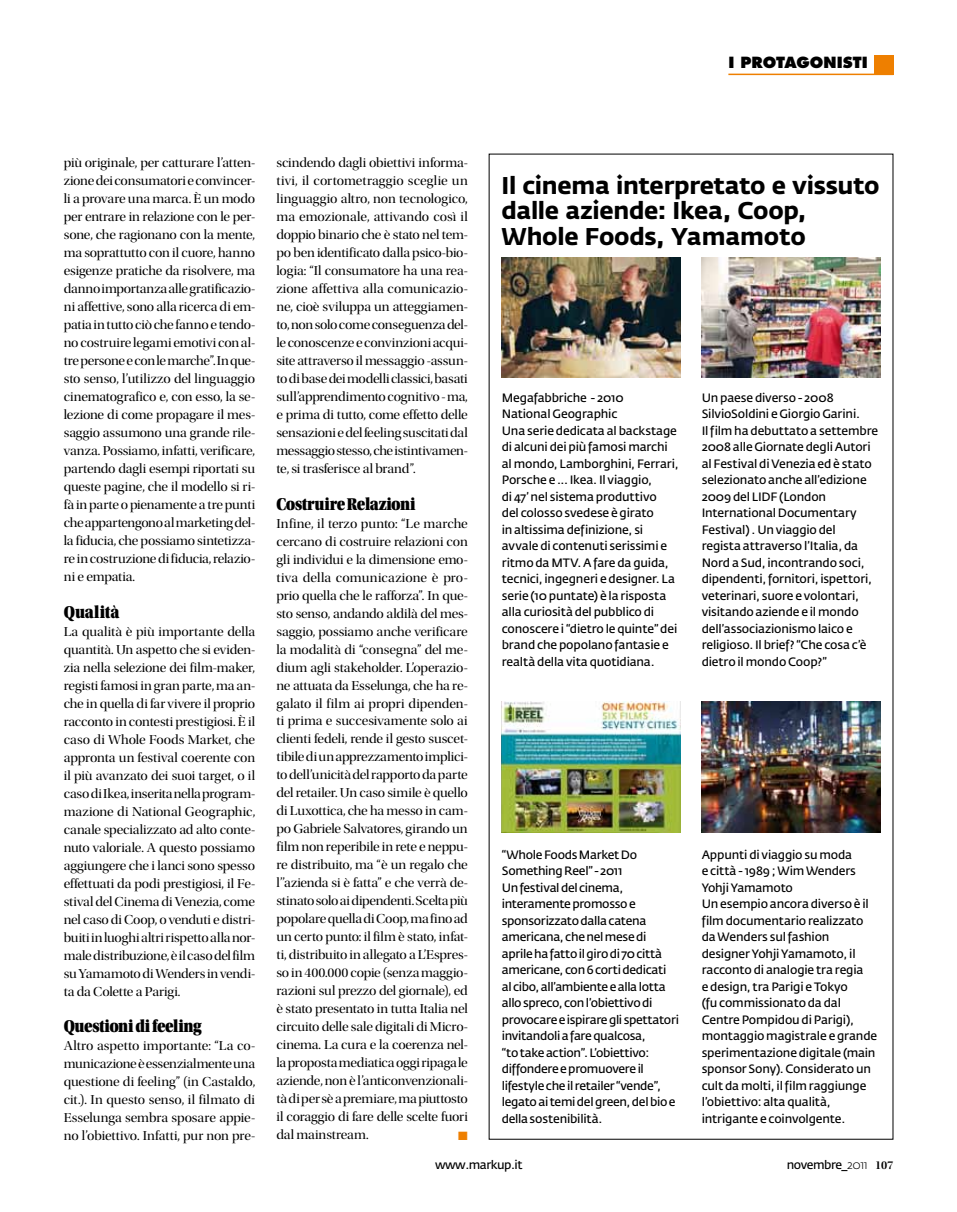
<style>
.page{position:relative;width:957px;height:1212px;background:#fff}
.page>*{position:absolute;margin:0;border:0;box-sizing:border-box;transform-origin:0 0}
.t1{font:700 24px/25.5px "Fedra Sans Std";letter-spacing:-.01em;color:#000}
.t2{font:18px "Utopia Std Black Headline";letter-spacing:-.015em;color:#000;scale:.85 1}
.t3{font:18px "Utopia Std Black Headline";letter-spacing:.005em;color:#000;scale:.85 1}
.t4{font:800 15px "Futura Std";color:#000}
.t5{font:13.5px/18px "Utopia Std Disp";letter-spacing:-.015em;color:#000;text-align:justify;scale:1.05 1}
.t6{font:600 12px/16.5px "Fedra Sans Std";letter-spacing:-.015em;color:#000}
.t7{font:600 12px "Fedra Sans Std";letter-spacing:-.04em;color:#000}
.t8{font:12px "Zapf Dingbats";color:#ee7f00;scale:1.05 1}
.s1{font-weight:300}
.s2{font-family:"Utopia Std Semibold Disp";font-weight:400}
</style>
<div class="page">
<hr style="left:728px;top:74px;width:165px;height:1px;background:#ee7f00">
<div style="left:874px;top:55px;width:19px;height:20px;background:#ee7f00"></div>
<img style="left:501px;top:257px;width:180px;height:121px">
<img style="left:501px;top:701px;width:179px;height:132px">
<img style="left:702px;top:257px;width:178px;height:121px">
<img style="left:701px;top:701px;width:179px;height:131px">
<p class="t4" style="left:728px;top:53px;width:48px">I PROTAGON</p>
<p class="t4" style="left:837px;top:53px;width:33px">ISTI</p>
<p class="t5" style="left:64px;top:154px;width:184px">più originale, per catturare l’atten&shy;zione dei consumatori e convincer&shy;li a provare una marca. È un modo per entrare in relazione con le per&shy;sone, che ragionano con la mente, ma soprattutto con il cuore, hanno esigenze pratiche da risolvere, ma danno importanza alle gratificazio&shy;ni affettive, sono alla ricerca di em&shy;patia in tutto ciò che fanno e tendo&shy;no costruire legami emotivi con al&shy;tre persone e con le marche”. In que&shy;sto senso, l’utilizzo del linguaggio cinematografico e, con esso, la se&shy;lezione di come propagare il mes&shy;saggio assumono una grande rile&shy;vanza. Possiamo, infatti, verificare, partendo dagli esempi riportati su queste pagine, che il modello si ri&shy;fà in parte o pienamente a tre punti che appartengono al marketing del&shy;la fiducia, che possiamo sintetizza&shy;re in costruzione di fiducia, relazio&shy;ni e empatia.</p>
<h2 class="t3" style="left:64px;top:602px;width:67px">Qualità</h2>
<p class="t5" style="left:64px;top:622px;width:184px">La qualità è più importante della quantità. Un aspetto che si eviden&shy;zia nella selezione dei film-maker, registi famosi in gran parte, ma an&shy;che in quella di far vivere il proprio racconto in contesti prestigiosi. È il caso di Whole Foods Market, che appronta un festival coerente con il più avanzato dei suoi target, o il caso di Ikea, inserita nella program&shy;mazione di National Geographic, canale specializzato ad alto conte&shy;nuto valoriale. A questo possiamo aggiungere che i lanci sono spesso effettuati da podi prestigiosi, il Fe&shy;stival del Cinema di Venezia, come nel caso di Coop, o venduti e distri&shy;buiti in luoghi altri rispetto alla nor&shy;male distribuzione, è il caso del film su Yamamoto di Wenders in vendi&shy;ta da Colette a Parigi.</p>
<h2 class="t2" style="left:64px;top:1016px;width:164px">Questioni di feeling</h2>
<p class="t5" style="left:64px;top:1036px;width:184px">Altro aspetto importante: “La co&shy;municazione è essenzialmente una questione di feeling” (in Castaldo, cit.). In questo senso, il filmato di Esselunga sembra sposare appie&shy;no l’obiettivo. Infatti, pur non pre-</p>
<p class="t5" style="left:276px;top:154px;width:184px">scindendo dagli obiettivi informa&shy;tivi, il cortometraggio sceglie un linguaggio altro, non tecnologico, ma emozionale, attivando così il doppio binario che è stato nel tem&shy;po ben identificato dalla psico-bio&shy;logia: “Il consumatore ha una rea&shy;zione affettiva alla comunicazio&shy;ne, cioè sviluppa un atteggiamen&shy;to, non solo come conseguenza del&shy;le conoscenze e convinzioni acqui&shy;site attraverso il messaggio -assun&shy;to di base dei modelli classici, basati sull’apprendimento cognitivo - ma, e prima di tutto, come effetto delle sensazioni e del feeling suscitati dal messaggio stesso, che istintivamen&shy;te, si trasferisce al brand”.</p>
<h2 class="t2" style="left:276px;top:494px;width:165px">Costruire Relazioni</h2>
<p class="t5" style="left:276px;top:514px;width:184px">Infine, il terzo punto: “Le marche cercano di costruire relazioni con gli individui e la dimensione emo&shy;tiva della comunicazione è pro&shy;prio quella che le rafforza”. In que&shy;sto senso, andando aldilà del mes&shy;saggio, possiamo anche verificare la modalità di “consegna” del me&shy;dium agli stakeholder. L’operazio&shy;ne attuata da Esselunga, che ha re&shy;galato il film ai propri dipenden&shy;ti prima e succesivamente solo ai clienti fedeli, rende il gesto suscet&shy;tibile di un apprezzamento implici&shy;to dell’unicità del rapporto da parte del retailer. Un caso simile è quello di Luxottica, che ha messo in cam&shy;po Gabriele Salvatores, girando un film non reperibile in rete e neppu&shy;re distribuito, ma “è un regalo che l’’azienda si è fatta” e che verrà de&shy;stinato solo ai dipendenti. Scelta più popolare quella di Coop, ma fino ad un certo punto: il film è stato, infat&shy;ti, distribuito in allegato a L’Espres&shy;so in 400.000 copie (senza maggio&shy;razioni sul prezzo del giornale), ed è stato presentato in tutta Italia nel circuito delle sale digitali di Micro&shy;cinema. La cura e la coerenza nel&shy;la proposta mediatica oggi ripaga le aziende, non è l’anticonvenzionali&shy;tà di per sè a premiare, ma piuttosto il coraggio di fare delle scelte fuori dal mainstream.</p>
<p class="t8" style="left:458px;top:1130px;width:11px">■</p>
<h1 class="t1" style="left:501px;top:172px;width:379px">Il cinema interpretato e vissuto dalle aziende: Ikea, Coop,<br>Whole Foods, Yamamoto</h1>
<p class="t6" style="left:502px;top:389px;width:178px">Megafabbriche - 2010<br>National Geographic<br>Una serie dedicata al backstage di alcuni dei più famosi marchi al mondo, Lamborghini, Ferrari,<br>Porsche e ... Ikea. Il viaggio,<br>di 47’ nel sistema produttivo<br>del colosso svedese è girato<br>in altissima definizione, si avvale di contenuti serissimi e ritmo da MTV. A fare da guida, tecnici, ingegneri e designer. La serie (10 puntate) è la risposta alla curiosità del pubblico di conoscere i “dietro le quinte” dei brand che popolano fantasie e realtà della vita quotidiana.</p>
<p class="t6" style="left:701px;top:389px;width:178px">Un paese diverso - 2008<br>SilvioSoldini e Giorgio Garini.<br>Il film ha debuttato a settembre<br>2008 alle Giornate degli Autori al Festival di Venezia ed è stato selezionato anche all’edizione<br>2009 del LIDF (London<br>International Documentary<br>Festival) . Un viaggio del regista attraverso l’Italia, da<br>Nord a Sud, incontrando soci, dipendenti, fornitori, ispettori, veterinari, suore e volontari, visitando aziende e il mondo dell’associazionismo laico e religioso. Il brief? “Che cosa c’è dietro il mondo Coop?”</p>
<p class="t6" style="left:502px;top:846px;width:179px">“Whole Foods Market Do<br>Something Reel” - 2011<br>Un festival del cinema, interamente promosso e sponsorizzato dalla catena americana, che nel mese di aprile ha fatto il giro di 70 città americane, con 6 corti dedicati al cibo, all’ambiente e alla lotta allo spreco, con l’obiettivo di provocare e ispirare gli spettatori invitandoli a fare qualcosa,<br>“to take action”. L’obiettivo: diffondere e promuovere il lifestyle che il retailer “vende”, legato ai temi del green, del bio e della sostenibilità.</p>
<p class="t6" style="left:701px;top:846px;width:177px">Appunti di viaggio su moda<br>e città - 1989 ; Wim Wenders<br>Yohji Yamamoto<br>Un esempio ancora diverso è il film documentario realizzato da Wenders sul fashion designer Yohji Yamamoto, il racconto di analogie tra regia<br>e design, tra Parigi e Tokyo<br>(fu commissionato da dal<br>Centre Pompidou di Parigi), montaggio magistrale e grande sperimentazione digitale (main sponsor Sony). Considerato un cult da molti, il film raggiunge l’obiettivo: alta qualità, intrigante e coinvolgente.</p>
<p class="t7" style="left:435px;top:1157px;width:89px">www.markup.it</p>
<p class="t7" style="left:787px;top:1157px;width:108px">novembre_<span class="s1">2011</span> <span class="s2">107</span></p>
</div>
